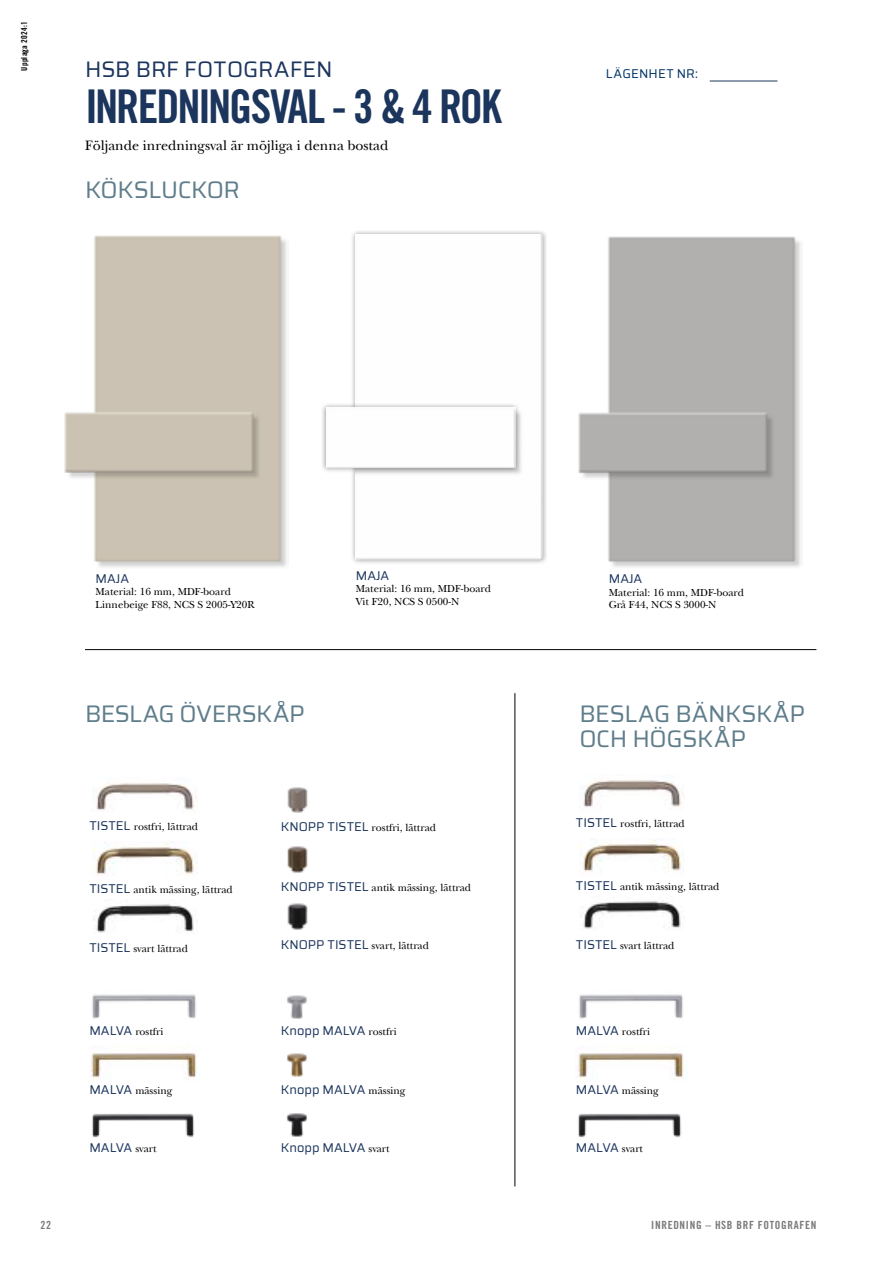
<style>
.page{position:relative;width:893px;height:1263px;background:#fff}
.page>*{position:absolute;margin:0;border:0;box-sizing:border-box;transform-origin:0 0}
.t1{font:46.5px "Trade Gothic LT Pro Bd Cn 20";letter-spacing:-.05em;color:#1c355d}
.t2{font:24px/25.5px "Saira";letter-spacing:-.015em;color:#5f7d8b}
.t3{font:22.5px "Saira";color:#1c355d}
.t4{font:14.25px "New Baskerville";color:#000}
.t5{font:12.75px "Saira";color:#1c355d}
.t6{font:12.75px "Saira";letter-spacing:.01em;color:#036}
.t7{font:11.25px "Trade Gothic LT Pro Bd Cn 20";letter-spacing:.06em;color:#7c7b7b}
.t8{font:10.65px/12.5px "New Baskerville";color:#000}
.t9{font:8.25px "Trade Gothic LT Pro Bd Cn 20";letter-spacing:.03em;color:#000}
.s1{font-family:"Saira";font-size:12.75px;color:#1c355d}
.s2{font-family:"New Baskerville";font-size:10.65px;color:#000}
</style>
<div class="page">
<img style="left:92px;top:1113px;width:102px;height:25px">
<img style="left:578px;top:1113px;width:103px;height:25px">
<hr style="left:85px;top:649px;width:731px;height:1px;background:#000">
<hr style="left:514px;top:693px;width:1px;height:493px;background:#000">
<img style="left:578px;top:236px;width:223px;height:331px">
<img style="left:64px;top:236px;width:223px;height:331px">
<div style="left:350px;top:230px;width:197px;height:334px;background:#000;opacity:.4"></div>
<img style="left:355px;top:235px;width:187px;height:324px">
<div style="left:321px;top:403px;width:200px;height:70px;background:#000;opacity:.4"></div>
<img style="left:326px;top:408px;width:189px;height:60px">
<img style="left:94px;top:779px;width:102px;height:31px">
<img style="left:579px;top:776px;width:104px;height:31px">
<img style="left:93px;top:842px;width:105px;height:33px">
<img style="left:579px;top:839px;width:103px;height:33px">
<img style="left:94px;top:904px;width:104px;height:29px">
<img style="left:581px;top:901px;width:100px;height:28px">
<img style="left:287px;top:995px;width:20px;height:24px">
<img style="left:287px;top:1053px;width:20px;height:24px">
<img style="left:286px;top:1113px;width:21px;height:24px">
<hr style="left:710px;top:81px;width:67px;height:1px;background:#1c355d">
<img style="left:92px;top:994px;width:104px;height:25px">
<img style="left:579px;top:994px;width:104px;height:25px">
<img style="left:91px;top:1052px;width:106px;height:28px">
<img style="left:578px;top:1052px;width:106px;height:28px">
<img style="left:287px;top:787px;width:21px;height:26px">
<img style="left:287px;top:846px;width:21px;height:27px">
<img style="left:287px;top:903px;width:21px;height:27px">
<p class="t9" style="left:19px;top:71px;width:51px;rotate:-90deg">Upplaga 2024:1</p>
<h3 class="t3" style="left:85px;top:52px;width:249px">HSB BRF FOTOGRAFEN</h3>
<h1 class="t1" style="left:85px;top:78px;width:418px">INREDNINGSVAL - 3 &amp; 4 ROK</h1>
<h3 class="t4" style="left:85px;top:137px;width:305px">Följande inredningsval är möjliga i denna bostad</h3>
<h2 class="t2" style="left:85px;top:176px;width:156px">KÖKSLUCKOR</h2>
<p class="t6" style="left:606px;top:64px;width:94px">LÄGENHET NR:</p>
<p class="t5" style="left:96px;top:569px;width:35px">MAJA</p>
<p class="t8" style="left:96px;top:586px;width:160px">Material: 16 mm, MDF-board<br>Linnebeige F88, NCS S 2005-Y20R</p>
<p class="t5" style="left:356px;top:566px;width:35px">MAJA</p>
<p class="t8" style="left:356px;top:583px;width:137px">Material: 16 mm, MDF-board<br>Vit F20, NCS S 0500-N</p>
<p class="t5" style="left:609px;top:569px;width:35px">MAJA</p>
<p class="t8" style="left:609px;top:586px;width:137px">Material: 16 mm, MDF-board<br>Grå F44, NCS S 3000-N</p>
<h2 class="t2" style="left:85px;top:700px;width:221px">BESLAG ÖVERSKÅP</h2>
<h2 class="t2" style="left:579px;top:700px;width:227px">BESLAG BÄNKSKÅP<br>OCH HÖGSKÅP</h2>
<p class="t8" style="left:89px;top:820px;width:110px"><span class="s1">TISTEL</span> rostfri, lättrad</p>
<p class="t8" style="left:576px;top:817px;width:110px"><span class="s1">TISTEL</span> rostfri, lättrad</p>
<p class="t8" style="left:281px;top:822px;width:157px"><span class="s1">KNOPP TISTEL</span> rostfri, lättrad</p>
<p class="t8" style="left:89px;top:883px;width:145px"><span class="s1">TISTEL</span> antik mässing, lättrad</p>
<p class="t8" style="left:576px;top:880px;width:145px"><span class="s1">TISTEL</span> antik mässing, lättrad</p>
<p class="t8" style="left:281px;top:881px;width:192px"><span class="s1">KNOPP TISTEL</span> antik mässing, lättrad</p>
<p class="t8" style="left:89px;top:942px;width:100px"><span class="s1">TISTEL</span> svart lättrad</p>
<p class="t8" style="left:576px;top:939px;width:100px"><span class="s1">TISTEL</span> svart lättrad</p>
<p class="t8" style="left:281px;top:939px;width:150px"><span class="s1">KNOPP TISTEL</span> svart, lättrad</p>
<p class="t8" style="left:89px;top:1025px;width:76px"><span class="s1">MALVA</span> rostfri</p>
<p class="t8" style="left:576px;top:1025px;width:76px"><span class="s1">MALVA</span> rostfri</p>
<p class="t5" style="left:281px;top:1021px;width:117px">Knopp MALVA <span class="s2">rostfri</span></p>
<p class="t8" style="left:89px;top:1085px;width:84px"><span class="s1">MALVA</span> mässing</p>
<p class="t8" style="left:576px;top:1085px;width:84px"><span class="s1">MALVA</span> mässing</p>
<p class="t5" style="left:281px;top:1080px;width:126px">Knopp MALVA <span class="s2">mässing</span></p>
<p class="t5" style="left:89px;top:1138px;width:69px">MALVA <span class="s2">svart</span></p>
<p class="t5" style="left:576px;top:1138px;width:69px">MALVA <span class="s2">svart</span></p>
<p class="t5" style="left:281px;top:1138px;width:110px">Knopp MALVA <span class="s2">svart</span></p>
<p class="t7" style="left:40px;top:1218px;width:12px">22</p>
<p class="t7" style="left:651px;top:1218px;width:167px">INREDNING – HSB BRF FOTOGRAFEN</p>
</div>
